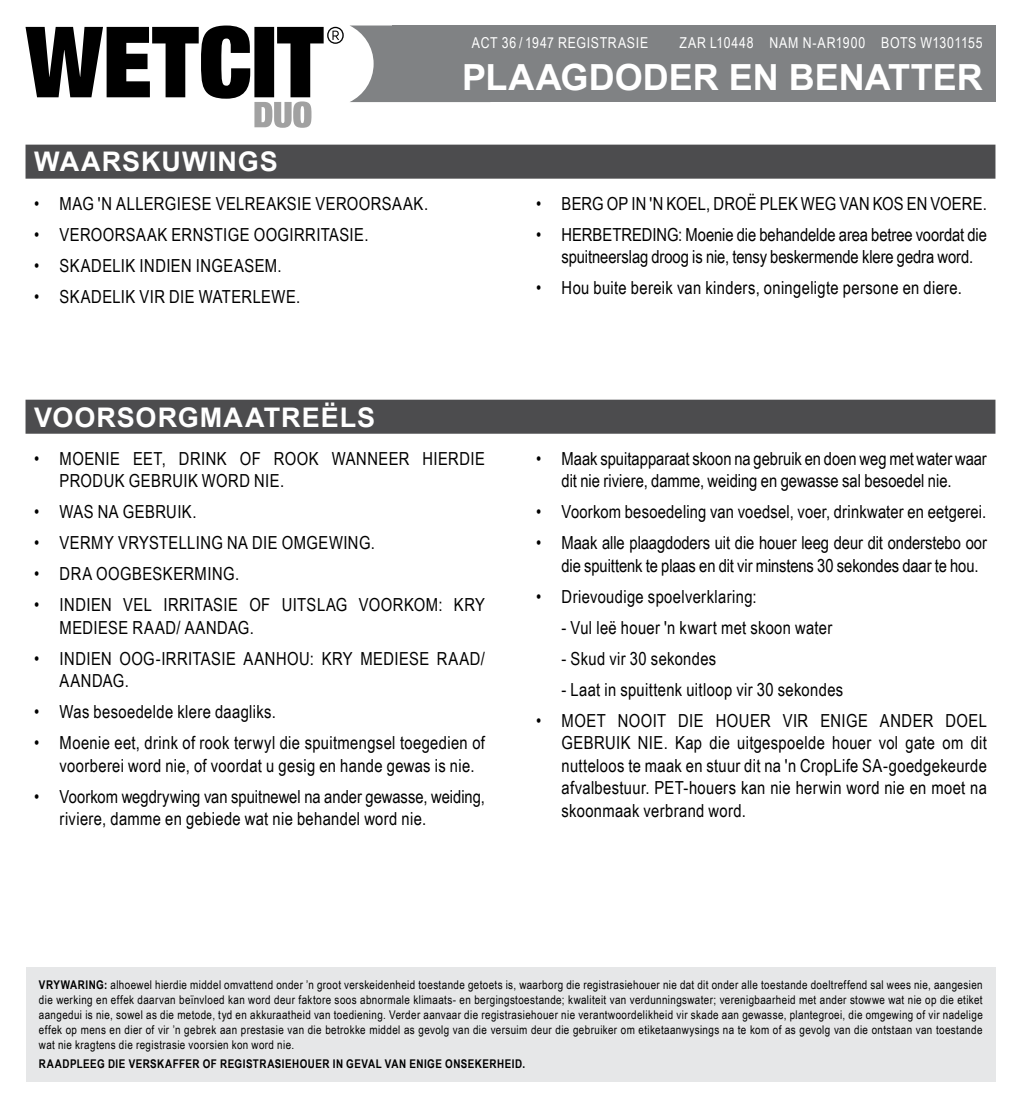
<style>
.page{position:relative;width:1021px;height:1106px;background:#fff}
.page>*{position:absolute;margin:0;border:0;box-sizing:border-box;transform-origin:0 0}
.t1{font:700 36px "Arial";color:#fff}
.t2{font:700 27px "Arial";letter-spacing:.035em;color:#fff}
.t3{font:18px/22.5px "Arial Narrow";letter-spacing:.015em;color:#000}
.t4{font:18px/22.5px "Arial Narrow";letter-spacing:-.005em;color:#000}
.t5{font:15px "Arial Narrow";letter-spacing:.045em;color:#fff}
.t6{font:12px/15px "Arial Narrow";letter-spacing:.035em;color:#000;text-align:justify}
.t7{font:700 12px "Arial Narrow";letter-spacing:.04em;color:#000}
.s1{font-weight:700}
</style>
<div class="page">
<div style="left:26px;top:967px;width:969px;height:114px;background:#e6e7e8"></div>
<div style="left:392px;top:26px;width:603px;height:76px;background:#808284"></div>
<div style="left:26px;top:145px;width:969px;height:34px;background:#4c4c4e"></div>
<div style="left:26px;top:400px;width:969px;height:34px;background:#4c4c4e"></div>
<svg style="left:26px;top:26px;width:464px;height:102px"></svg>
<h2 class="t2" style="left:34px;top:144px;width:245px">WAARSKUWINGS</h2>
<p class="t3" style="left:34px;top:191px;width:395px">• MAG 'N ALLERGIESE VELREAKSIE VEROORSAAK.</p>
<p class="t3" style="left:34px;top:222px;width:336px">• VEROORSAAK ERNSTIGE OOGIRRITASIE.</p>
<p class="t3" style="left:34px;top:253px;width:249px">• SKADELIK INDIEN INGEASEM.</p>
<p class="t3" style="left:34px;top:284px;width:268px">• SKADELIK VIR DIE WATERLEWE.</p>
<p class="t5" style="left:472px;top:32px;width:178px">ACT 36 / 1947 REGISTRASIE</p>
<p class="t5" style="left:679px;top:32px;width:305px">ZAR L10448 NAM N-AR1900 BOTS W1301155</p>
<h1 class="t1" style="left:462px;top:54px;width:522px">PLAAGDODER EN BENATTER</h1>
<p class="t3" style="left:536px;top:191px;width:452px">• BERG OP IN 'N KOEL, DROË PLEK WEG VAN KOS EN VOERE.</p>
<p class="t4" style="left:561px;top:222px;width:427px;text-indent:-26px">• HERBETREDING: Moenie die behandelde area betree voordat die spuitneerslag droog is nie, tensy beskermende klere gedra word.</p>
<p class="t3" style="left:536px;top:276px;width:427px">• Hou buite bereik van kinders, oningeligte persone en diere.</p>
<h2 class="t2" style="left:34px;top:399px;width:342px">VOORSORGMAATREËLS</h2>
<p class="t3" style="left:60px;top:446px;width:427px;text-indent:-26px">• MOENIE EET, DRINK OF ROOK WANNEER HIERDIE<br>PRODUK GEBRUIK WORD NIE.</p>
<p class="t3" style="left:34px;top:500px;width:164px">• WAS NA GEBRUIK.</p>
<p class="t3" style="left:34px;top:531px;width:342px">• VERMY VRYSTELLING NA DIE OMGEWING.</p>
<p class="t3" style="left:34px;top:562px;width:207px">• DRA OOGBESKERMING.</p>
<p class="t3" style="left:60px;top:593px;width:427px;text-indent:-26px">• INDIEN VEL IRRITASIE OF UITSLAG VOORKOM: KRY<br>MEDIESE RAAD/ AANDAG.</p>
<p class="t3" style="left:60px;top:646px;width:427px;text-indent:-26px">• INDIEN OOG-IRRITASIE AANHOU: KRY MEDIESE RAAD/<br>AANDAG.</p>
<p class="t3" style="left:34px;top:700px;width:243px">• Was besoedelde klere daagliks.</p>
<p class="t3" style="left:60px;top:731px;width:427px;text-indent:-26px">• Moenie eet, drink of rook terwyl die spuitmengsel toegedien of voorberei word nie, of voordat u gesig en hande gewas is nie.</p>
<p class="t3" style="left:60px;top:784px;width:427px;text-indent:-26px">• Voorkom wegdrywing van spuitnewel na ander gewasse, weiding, riviere, damme en gebiede wat nie behandel word nie.</p>
<p class="t3" style="left:536px;top:446px;width:452px;text-align:center">• Maak spuitapparaat skoon na gebruik en doen weg met water waar dit nie riviere, damme, weiding en gewasse sal besoedel nie.</p>
<p class="t3" style="left:536px;top:500px;width:452px">• Voorkom besoedeling van voedsel, voer, drinkwater en eetgerei.</p>
<p class="t4" style="left:561px;top:531px;width:427px;text-indent:-26px">• Maak alle plaagdoders uit die houer leeg deur dit onderstebo oor die spuittenk te plaas en dit vir minstens 30 sekondes daar te hou.</p>
<p class="t3" style="left:536px;top:584px;width:222px">• Drievoudige spoelverklaring:</p>
<p class="t3" style="left:561px;top:615px;width:272px">- Vul leë houer 'n kwart met skoon water</p>
<p class="t3" style="left:561px;top:646px;width:156px">- Skud vir 30 sekondes</p>
<p class="t3" style="left:561px;top:677px;width:283px">- Laat in spuittenk uitloop vir 30 sekondes</p>
<p class="t3" style="left:561px;top:708px;width:427px;text-align:justify;text-indent:-26px">• MOET NOOIT DIE HOUER VIR ENIGE ANDER DOEL GEBRUIK NIE. Kap die uitgespoelde houer vol gate om dit nutteloos te maak en stuur dit na 'n CropLife SA-goedgekeurde afvalbestuur. PET-houers kan nie herwin word nie en moet na skoonmaak verbrand word.</p>
<p class="t6" style="left:39px;top:976px;width:945px"><span class="s1">VRYWARING:</span> alhoewel hierdie middel omvattend onder ’n groot verskeidenheid toestande getoets is, waarborg die registrasiehouer nie dat dit onder alle toestande doeltreffend sal wees nie, aangesien die werking en effek daarvan beïnvloed kan word deur faktore soos abnormale klimaats- en bergingstoestande; kwaliteit van verdunningswater; verenigbaarheid met ander stowwe wat nie op die etiket aangedui is nie, sowel as die metode, tyd en akkuraatheid van toediening. Verder aanvaar die registrasiehouer nie verantwoordelikheid vir skade aan gewasse, plantegroei, die omgewing of vir nadelige effek op mens en dier of vir ’n gebrek aan prestasie van die betrokke middel as gevolg van die versuim deur die gebruiker om etiketaanwysings na te kom of as gevolg van die ontstaan van toestande wat nie kragtens die registrasie voorsien kon word nie.</p>
<p class="t7" style="left:39px;top:1055px;width:487px">RAADPLEEG DIE VERSKAFFER OF REGISTRASIEHOUER IN GEVAL VAN ENIGE ONSEKERHEID.</p>
</div>
